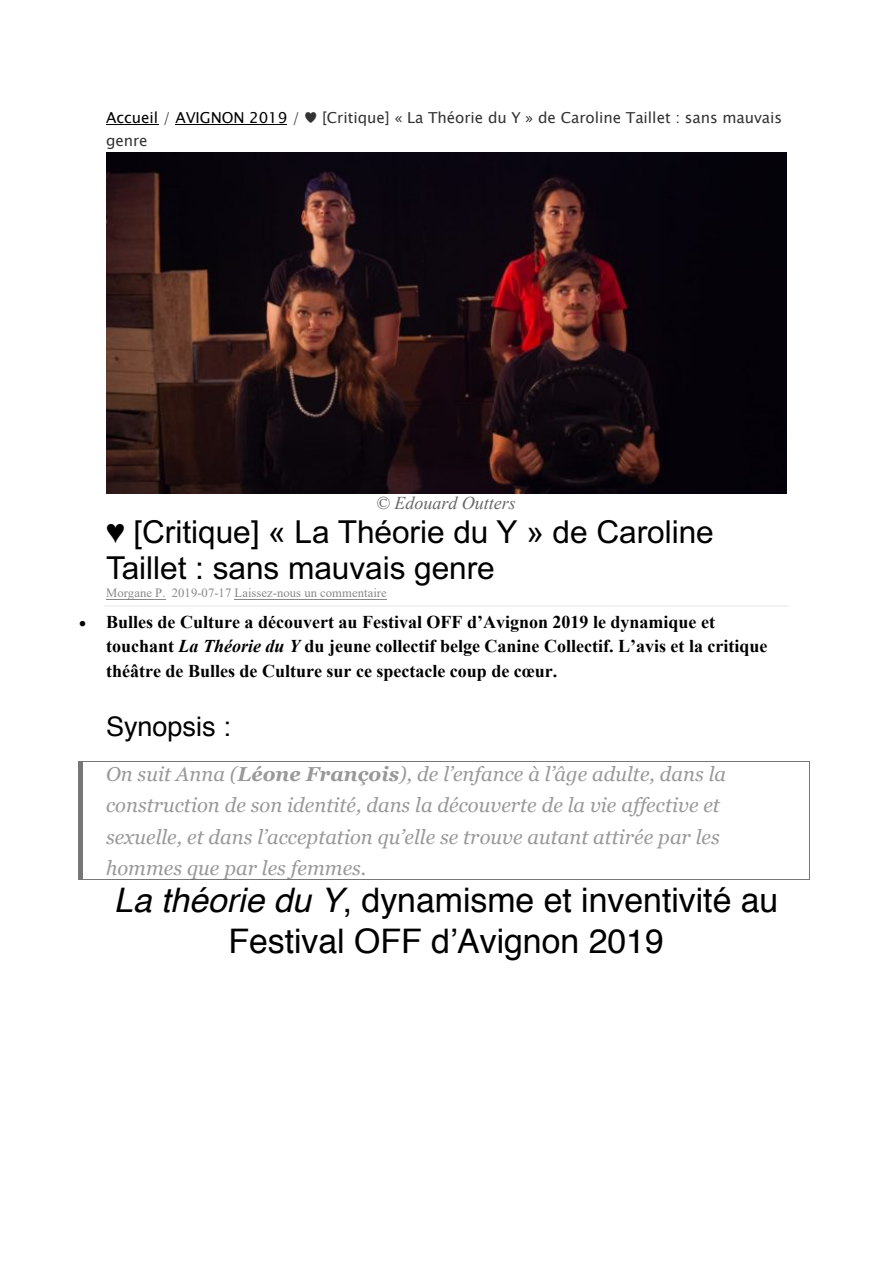
<style>
.page{position:relative;width:893px;height:1263px;background:#fff}
.page>*{position:absolute;margin:0;border:0;box-sizing:border-box;transform-origin:0 0}
.t1{font:33.9px/40.7px "Helvetica";color:#000;text-align:center}
.t2{font:31.65px/36.3px "Arial";letter-spacing:-.005em;color:#000}
.t3{font:27px "Helvetica";color:#000}
.t4{font:italic 20.1px/31.5px "Georgia";color:#999}
.t5{font:700 18px/24.9px "Times New Roman";color:#000}
.t6{font:italic 18px "Times New Roman";color:#666}
.t7{font:15.15px/23.1px "Lucida Sans Unicode";letter-spacing:-.005em;color:#333}
.t8{font:12.6px "Times New Roman";letter-spacing:.005em;color:#888}
.s1{color:#000}
.s2{font-style:italic}
.s3{font-weight:700}
</style>
<div class="page">
<hr style="left:106px;top:125px;width:52px;height:1px;background:#000">
<hr style="left:176px;top:125px;width:111px;height:1px;background:#000">
<hr style="left:106px;top:599px;width:59px;height:1px;background:#888">
<hr style="left:235px;top:599px;width:152px;height:1px;background:#888">
<hr style="left:104px;top:606px;width:684px;height:1px;background:#f2f2f2">
<hr style="left:79px;top:761px;width:730px;height:1px;background:#777">
<hr style="left:79px;top:762px;width:4px;height:23px;background:#777">
<svg style="left:809px;top:761px;width:1px;height:24px"></svg>
<hr style="left:79px;top:785px;width:4px;height:31px;background:#777">
<hr style="left:809px;top:785px;width:1px;height:31px;background:#777">
<hr style="left:79px;top:816px;width:4px;height:32px;background:#777">
<hr style="left:809px;top:816px;width:1px;height:32px;background:#777">
<hr style="left:79px;top:879px;width:730px;height:1px;background:#777">
<hr style="left:79px;top:848px;width:4px;height:31px;background:#777">
<hr style="left:809px;top:848px;width:1px;height:31px;background:#777">
<img style="left:106px;top:153px;width:680px;height:340px">
<p class="t7" style="left:106px;top:107px;width:678px"><span class="s1">Accueil</span> / <span class="s1">AVIGNON 2019</span> / ♥ [Critique] « La Théorie du Y » de Caroline Taillet : sans mauvais genre</p>
<p class="t6" style="left:376px;top:493px;width:141px">© Edouard Outters</p>
<h2 class="t2" style="left:106px;top:513px;width:609px">♥ [Critique] « La Théorie du Y » de Caroline<br>Taillet : sans mauvais genre</h2>
<p class="t8" style="left:106px;top:586px;width:282px">Morgane P. 2019-07-17 Laissez-nous un commentaire</p>
<p class="t5" style="left:106px;top:609px;width:663px;text-indent:-27px">• Bulles de Culture a découvert au Festival OFF d’Avignon 2019 le dynamique et touchant <span class="s2">La Théorie du Y</span> du jeune collectif belge Canine Collectif. L’avis et la critique théâtre de Bulles de Culture sur ce spectacle coup de cœur.</p>
<h3 class="t3" style="left:106px;top:715px;width:126px">Synopsis :</h3>
<p class="t4" style="left:106px;top:758px;width:621px">On suit Anna (<span class="s3">Léone François</span>), de l’enfance à l’âge adulte, dans la construction de son identité, dans la découverte de la vie affective et sexuelle, et dans l’acceptation qu’elle se trouve autant attirée par les hommes que par les femmes.</p>
<h1 class="t1" style="left:114px;top:883px;width:666px"><span class="s2">La théorie du Y</span>, dynamisme et inventivité au<br>Festival OFF d’Avignon 2019</h1>
</div>
